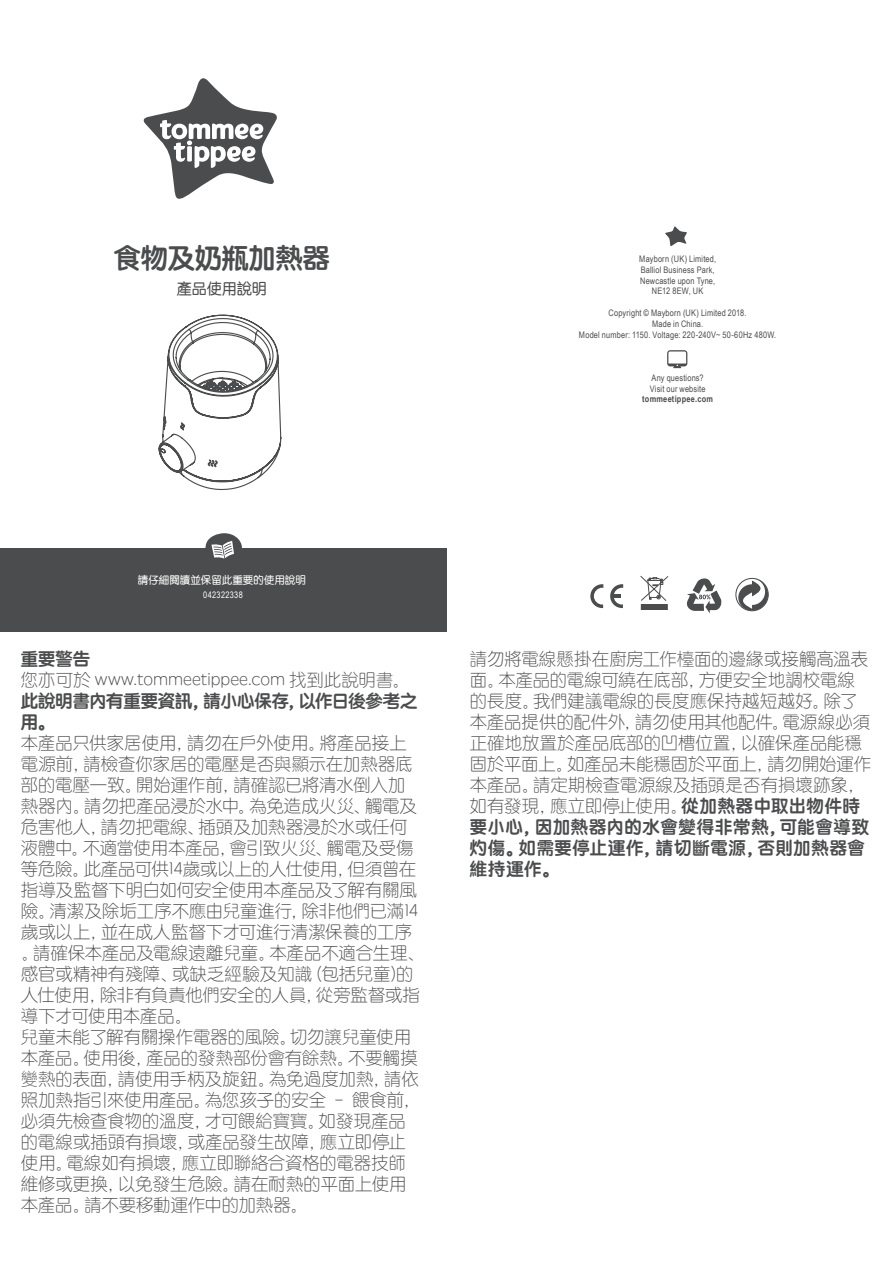
<style>
.page{position:relative;width:893px;height:1263px;background:#fff}
.page>*{position:absolute;margin:0;border:0;box-sizing:border-box;transform-origin:0 0}
.t1{font:27px "ST Yuanti SC Bold";color:#4b4c4d}
.t2{font:17.25px/21px "ST Yuanti SC Light";letter-spacing:.005em;color:#4b4c4d}
.t3{font:17.25px/21px "ST Yuanti SC Bold";letter-spacing:.03em;color:#4b4c4d}
.t4{font:17.25px/21px "ST Yuanti SC Bold";letter-spacing:-.01em;color:#4b4c4d}
.t5{font:15px "ST Yuanti SC Regular";color:#4b4c4d}
.t6{font:10.5px "ST Yuanti SC Regular";color:#fff}
.t7{font:9px/10.8px "Arial Narrow";letter-spacing:.02em;color:#4b4c4d;text-align:center}
.t8{font:700 9px "Arial Narrow";letter-spacing:.03em;color:#4b4c4d}
.t9{font:9px "Arial Narrow";letter-spacing:.035em;color:#fff}
.s1{font-family:"ST Yuanti SC Bold"}
</style>
<div class="page">
<div style="left:0;top:548px;width:447px;height:84px;background:#4b4c4d"></div>
<svg style="left:205px;top:533px;width:37px;height:26px"></svg>
<svg style="left:143px;top:78px;width:134px;height:121px"></svg>
<svg style="left:686px;top:578px;width:36px;height:35px"></svg>
<div style="left:735px;top:578px;width:34px;height:33px;border:1px solid #4b4c4d;border-radius:50%"></div>
<svg style="left:738px;top:578px;width:30px;height:33px"></svg>
<svg style="left:590px;top:584px;width:13px;height:24px"></svg>
<svg style="left:610px;top:584px;width:13px;height:24px"></svg>
<svg style="left:667px;top:350px;width:20px;height:18px"></svg>
<svg style="left:665px;top:226px;width:22px;height:20px"></svg>
<svg style="left:640px;top:576px;width:28px;height:25px"></svg>
<div style="left:641px;top:605px;width:26px;height:5px;background:#4b4c4d"></div>
<div style="left:641px;top:604px;width:26px;height:6px;border:1px solid #4b4c4d"></div>
<svg style="left:158px;top:314px;width:124px;height:177px"></svg>
<h1 class="t1" style="left:114px;top:237px;width:218px">食物及奶瓶加熱器</h1>
<p class="t5" style="left:177px;top:278px;width:92px">產品使用說明</p>
<p class="t7" style="left:639px;top:253px;width:78px">Mayborn (UK) Limited,<br>Balliol Business Park,<br>Newcastle upon Tyne,<br>NE12 8EW, UK</p>
<p class="t7" style="left:579px;top:307px;width:199px">Copyright © Mayborn (UK) Limited 2018.<br>Made in China.<br>Model number: 1150. Voltage: 220-240V~ 50-60Hz 480W.</p>
<p class="t7" style="left:650px;top:372px;width:57px;text-align:left">Any questions?<br>Visit our website</p>
<p class="t8" style="left:642px;top:394px;width:72px">tommeetippee.com</p>
<p class="t6" style="left:138px;top:572px;width:170px">請仔細閱讀並保留此重要的使用說明</p>
<p class="t9" style="left:203px;top:588px;width:41px">042322338</p>
<p class="t3" style="left:21px;top:648px;width:71px">重要警告</p>
<p class="t2" style="left:21px;top:669px;width:390px">您亦可於 www.tommeetippee.com 找到此說明書。</p>
<p class="t4" style="left:21px;top:690px;width:398px">此說明書內有重要資訊，請小心保存，以作日後參考之用。</p>
<p class="t2" style="left:21px;top:732px;width:405px">本產品只供家居使用，請勿在戶外使用。將產品接上電源前，請檢查你家居的電壓是否與顯示在加熱器底部的電壓一致。開始運作前，請確認已將清水倒入加熱器內。請勿把產品浸於水中。為免造成火災、觸電及危害他人，請勿把電線、插頭及加熱器浸於水或任何液體中。不適當使用本產品，會引致火災、觸電及受傷等危險。此產品可供14歲或以上的人仕使用，但須曾在指導及監督下明白如何安全使用本產品及了解有關風險。清潔及除垢工序不應由兒童進行，除非他們已滿14歲或以上，並在成人監督下才可進行清潔保養的工序。請確保本產品及電線遠離兒童。本產品不適合生理、感官或精神有殘障、或缺乏經驗及知識 (包括兒童)的人仕使用，除非有負責他們安全的人員，從旁監督或指導下才可使用本產品。<br>兒童未能了解有關操作電器的風險。切勿讓兒童使用本產品。使用後，產品的發熱部份會有餘熱。不要觸摸變熱的表面，請使用手柄及旋鈕。為免過度加熱，請依照加熱指引來使用產品。為您孩子的安全 – 餵食前，必須先檢查食物的溫度，才可餵給寶寶。如發現產品的電線或插頭有損壞，或產品發生故障，應立即停止使用。電線如有損壞，應立即聯絡合資格的電器技師維修或更換，以免發生危險。請在耐熱的平面上使用本產品。請不要移動運作中的加熱器。</p>
<p class="t2" style="left:470px;top:647px;width:403px">請勿將電線懸掛在廚房工作檯面的邊緣或接觸高溫表面。本產品的電線可繞在底部，方便安全地調校電線的長度。我們建議電線的長度應保持越短越好。除了本產品提供的配件外，請勿使用其他配件。電源線必須正確地放置於產品底部的凹槽位置，以確保產品能穩固於平面上。如產品未能穩固於平面上，請勿開始運作本產品。請定期檢查電源線及插頭是否有損壞跡象，如有發現，應立即停止使用。<span class="s1">從加熱器中取出物件時</span></p>
<p class="t3" style="left:470px;top:815px;width:401px">要小心，因加熱器內的水會變得非常熱，可能會導致灼傷。如需要停止運作，請切斷電源，否則加熱器會維持運作。</p>
</div>
